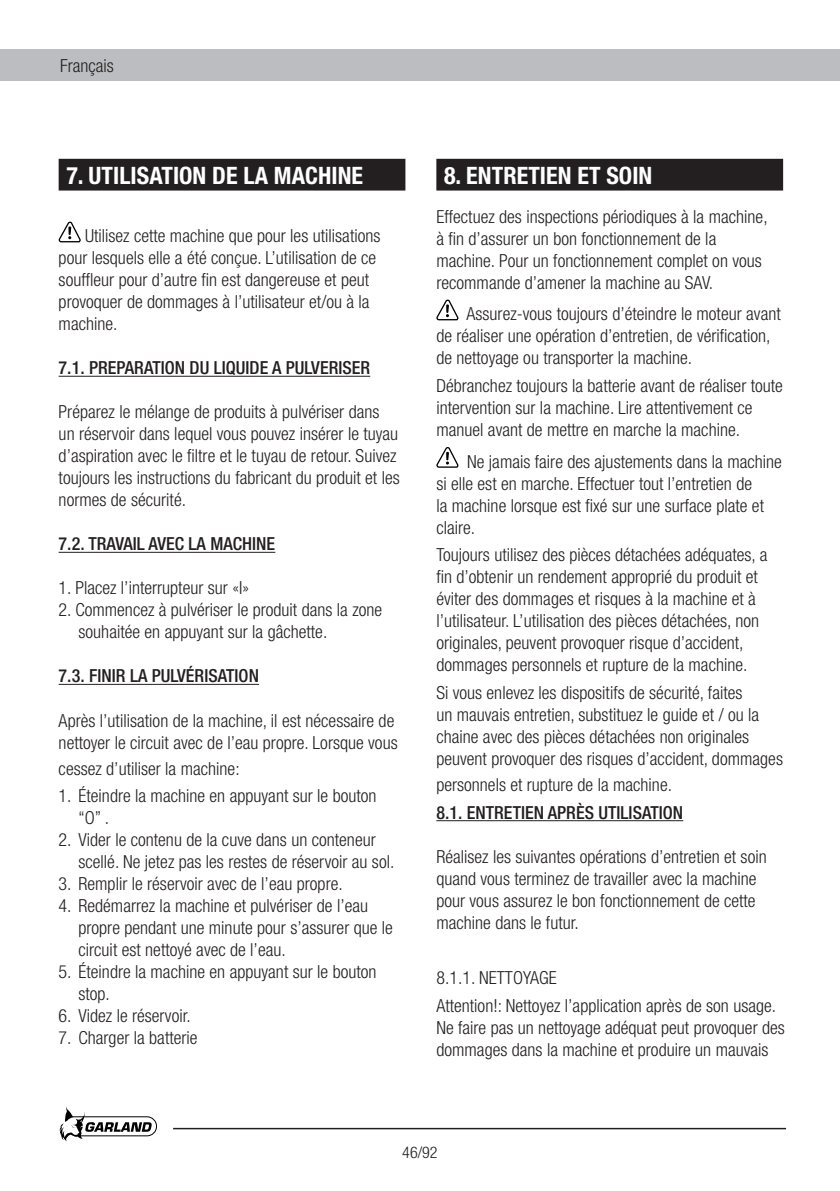
<style>
.page{position:relative;width:840px;height:1191px;background:#fff}
.page>*{position:absolute;margin:0;border:0;box-sizing:border-box;transform-origin:0 0}
.t1{font:700 condensed 24px "Helvetica Neue";color:#fff}
.t2{font:300 condensed 18px/22px "Helvetica Neue";color:#231f20}
.t3{font:500 condensed 18px "Helvetica Neue";color:#231f20}
.t4{font:300 condensed 16px "Helvetica Neue";color:#231f20}
</style>
<div class="page">
<div style="left:0;top:50px;width:839px;height:31px;background:#bcbdc0"></div>
<svg style="left:59px;top:1107px;width:98px;height:34px"></svg>
<hr style="left:173px;top:1127px;width:612px;height:2px;background:#231f20">
<hr style="left:59px;top:376px;width:311px;height:1px;background:#231f20">
<hr style="left:59px;top:552px;width:216px;height:1px;background:#231f20">
<hr style="left:59px;top:684px;width:200px;height:1px;background:#231f20">
<div style="left:60px;top:160px;width:344px;height:29px;background:#231f20"></div>
<div style="left:59px;top:159px;width:346px;height:31px;border:2px solid #231f20"></div>
<svg style="left:58px;top:222px;width:23px;height:21px"></svg>
<hr style="left:436px;top:820px;width:247px;height:1px;background:#231f20">
<div style="left:437px;top:160px;width:344px;height:29px;background:#231f20"></div>
<div style="left:436px;top:159px;width:346px;height:31px;border:2px solid #231f20"></div>
<svg style="left:436px;top:300px;width:23px;height:21px"></svg>
<svg style="left:436px;top:447px;width:23px;height:21px"></svg>
<p class="t2" style="left:60px;top:55px;width:55px">Français</p>
<h1 class="t1" style="left:66px;top:161px;width:298px">7. UTILISATION DE LA MACHINE</h1>
<p class="t2" style="left:59px;top:225px;width:323px;text-indent:26px">Utilisez cette machine que pour les utilisations pour lesquels elle a été conçue. L’utilisation de ce souffleur pour d’autre fin est dangereuse et peut provoquer de dommages à l’utilisateur et/ou à la machine.</p>
<p class="t3" style="left:59px;top:357px;width:313px">7.1. PREPARATION DU LIQUIDE A PULVERISER</p>
<p class="t2" style="left:59px;top:401px;width:342px">Préparez le mélange de produits à pulvériser dans un réservoir dans lequel vous pouvez insérer le tuyau d’aspiration avec le filtre et le tuyau de retour. Suivez toujours les instructions du fabricant du produit et les normes de sécurité.</p>
<p class="t3" style="left:59px;top:533px;width:218px">7.2. TRAVAIL AVEC LA MACHINE</p>
<p class="t2" style="left:59px;top:577px;width:192px">1. Placez l’interrupteur sur «I»</p>
<p class="t2" style="left:78px;top:599px;width:305px;text-indent:-20px">2. Commencez à pulvériser le produit dans la zone souhaitée en appuyant sur la gâchette.</p>
<p class="t3" style="left:59px;top:665px;width:202px">7.3. FINIR LA PULVÉRISATION</p>
<p class="t2" style="left:59px;top:709px;width:340px">Après l’utilisation de la machine, il est nécessaire de nettoyer le circuit avec de l’eau propre. Lorsque vous</p>
<p class="t2" style="left:59px;top:757px;width:182px">cessez d’utiliser la machine:</p>
<p class="t2" style="left:78px;top:784px;width:299px;text-indent:-20px">1. Éteindre la machine en appuyant sur le bouton “O” .</p>
<p class="t2" style="left:78px;top:828px;width:317px;text-indent:-20px">2. Vider le contenu de la cuve dans un conteneur scellé. Ne jetez pas les restes de réservoir au sol.</p>
<p class="t2" style="left:59px;top:872px;width:285px">3. Remplir le réservoir avec de l’eau propre.</p>
<p class="t2" style="left:78px;top:894px;width:316px;text-indent:-20px">4. Redémarrez la machine et pulvériser de l’eau propre pendant une minute pour s’assurer que le circuit est nettoyé avec de l’eau.</p>
<p class="t2" style="left:78px;top:960px;width:299px;text-indent:-20px">5. Éteindre la machine en appuyant sur le bouton stop.</p>
<p class="t2" style="left:59px;top:1004px;width:134px">6. Videz le réservoir.</p>
<p class="t2" style="left:59px;top:1026px;width:140px">7. Charger la batterie</p>
<h1 class="t1" style="left:444px;top:161px;width:210px">8. ENTRETIEN ET SOIN</h1>
<p class="t2" style="left:436px;top:205px;width:332px">Effectuez des inspections périodiques à la machine, à fin d’assurer un bon fonctionnement de la machine. Pour un fonctionnement complet on vous recommande d’amener la machine au SAV.</p>
<p class="t2" style="left:436px;top:303px;width:346px;text-indent:30px">Assurez-vous toujours d’éteindre le moteur avant de réaliser une opération d’entretien, de vérification, de nettoyage ou transporter la machine.</p>
<p class="t2" style="left:436px;top:374px;width:348px">Débranchez toujours la batterie avant de réaliser toute intervention sur la machine. Lire attentivement ce manuel avant de mettre en marche la machine.</p>
<p class="t2" style="left:436px;top:450px;width:347px;text-indent:31px">Ne jamais faire des ajustements dans la machine si elle est en marche. Effectuer tout l’entretien de<br>la machine lorsque est fixé sur une surface plate et claire.</p>
<p class="t2" style="left:436px;top:544px;width:332px">Toujours utilisez des pièces détachées adéquates, a fin d’obtenir un rendement approprié du produit et éviter des dommages et risques à la machine et à l’utilisateur. L’utilisation des pièces détachées, non originales, peuvent provoquer risque d’accident, dommages personnels et rupture de la machine.</p>
<p class="t2" style="left:436px;top:681px;width:348px">Si vous enlevez les dispositifs de sécurité, faites<br>un mauvais entretien, substituez le guide et / ou la chaine avec des pièces détachées non originales peuvent provoquer des risques d’accident, dommages</p>
<p class="t2" style="left:436px;top:773px;width:237px">personnels et rupture de la machine.</p>
<p class="t3" style="left:436px;top:801px;width:248px">8.1. ENTRETIEN APRÈS UTILISATION</p>
<p class="t2" style="left:436px;top:845px;width:332px">Réalisez les suivantes opérations d’entretien et soin quand vous terminez de travailler avec la machine pour vous assurez le bon fonctionnement de cette machine dans le futur.</p>
<p class="t2" style="left:436px;top:964px;width:341px;line-height:27.6px">8.1.1. NETTOYAGE<br>Attention!: Nettoyez l’application après de son usage.</p>
<p class="t2" style="left:436px;top:1016px;width:350px">Ne faire pas un nettoyage adéquat peut provoquer des dommages dans la machine et produire un mauvais</p>
<p class="t4" style="left:402px;top:1143px;width:37px">46/92</p>
</div>
